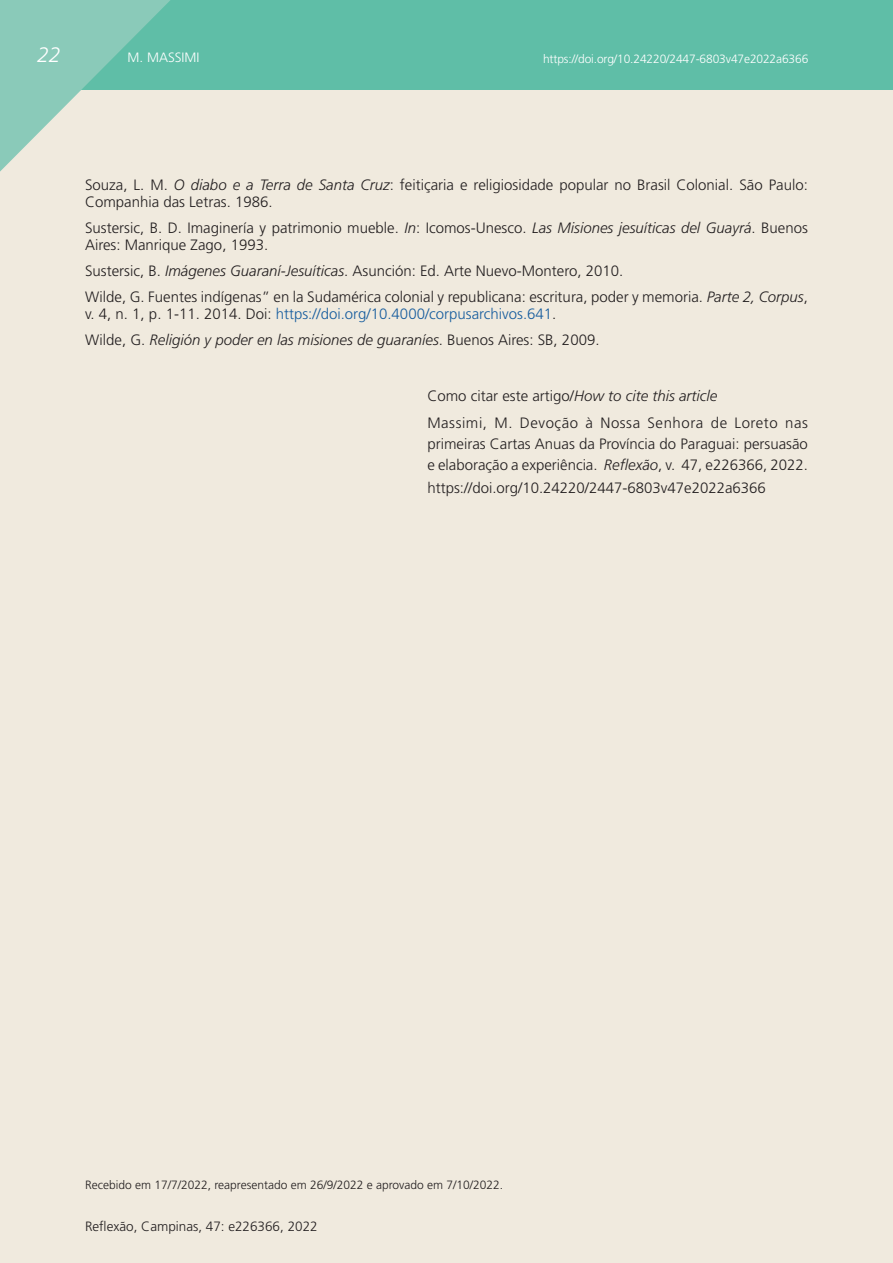
<style>
.page{position:relative;width:893px;height:1263px;background:#fff}
.page>*{position:absolute;margin:0;border:0;box-sizing:border-box;transform-origin:0 0}
.t1{font:italic 300 21px "Frutiger";color:#fff}
.P3{font:300 15px/17.2px "Frutiger";color:#231f20}
.Como_citar{font:300 15px/21px "Frutiger";color:#231f20;text-align:justify}
.P3-2{font:italic 300 15px "Frutiger";color:#231f20}
.t2{font:300 13.5px "Frutiger";color:#231f20}
.t3{font:300 13.5px "Frutiger";color:#fff}
.recebido{font:300 12px "Frutiger";color:#231f20}
.t4{font:300 12px "Frutiger";letter-spacing:-.01em;color:#fff}
.s1{font-style:italic}
.s2{color:#175d9e}
.s3{font-style:normal}
</style>
<div class="page">
<div style="left:0;top:89px;width:893px;height:1174px;background:#f0eade"></div>
<div style="left:0;top:0;width:893px;height:89px;background:#5fbea7"></div>
<svg style="left:0;top:0;width:174px;height:173px;background:#a9d4c4"></svg>
<h1 class="t1" style="left:37px;top:43px;width:25px">22</h1>
<p class="t3" style="left:128px;top:50px;width:74px">M. MASSIMI</p>
<p class="t4" style="left:543px;top:52px;width:267px">https://doi.org/10.24220/2447-6803v47e2022a6366</p>
<p class="P3" style="left:85px;top:176px;width:724px">Souza, L. M. <span class="s1">O diabo e a Terra de Santa Cruz</span>: feitiçaria e religiosidade popular no Brasil Colonial. São Paulo:<br>Companhia das Letras. 1986.</p>
<p class="P3" style="left:85px;top:219px;width:724px">Sustersic, B. D. Imaginería y patrimonio mueble. <span class="s1">In</span>: Icomos-Unesco. <span class="s1">Las Misiones jesuíticas del Guayrá</span>. Buenos<br>Aires: Manrique Zago, 1993.</p>
<p class="P3" style="left:85px;top:262px;width:540px">Sustersic, B. <span class="s1">Imágenes Guaraní-Jesuíticas</span>. Asunción: Ed. Arte Nuevo-Montero, 2010.</p>
<p class="P3" style="left:85px;top:288px;width:724px">Wilde, G. Fuentes indígenas” en la Sudamérica colonial y republicana: escritura, poder y memoria. <span class="s1">Parte 2, Corpus</span>, v. 4, n. 1, p. 1-11. 2014. Doi: <span class="s2">https://doi.org/10.4000/corpusarchivos.641</span>.</p>
<p class="P3-2" style="left:85px;top:331px;width:516px"><span class="s3">Wilde, G.</span> Religión y poder en las misiones de guaraníes<span class="s3">. Buenos Aires: SB, 2009.</span></p>
<p class="Como_citar" style="left:427px;top:386px;width:291px">Como citar este artigo/<span class="s1">How to cite this article</span></p>
<p class="Como_citar" style="left:427px;top:413px;width:382px">Massimi, M. Devoção à Nossa Senhora de Loreto nas primeiras Cartas Anuas da Província do Paraguai: persuasão e elaboração a experiência. <span class="s1">Reflexão</span>, v. 47, e226366, 2022.</p>
<p class="Como_citar" style="left:427px;top:477px;width:340px">https://doi.org/10.24220/2447-6803v47e2022a6366</p>
<p class="recebido" style="left:85px;top:1177px;width:420px">Recebido em 17/7/2022, reapresentado em 26/9/2022 e aprovado em 7/10/2022.</p>
<p class="t2" style="left:85px;top:1218px;width:234px">Reflexão, Campinas, 47: e226366, 2022</p>
</div>
